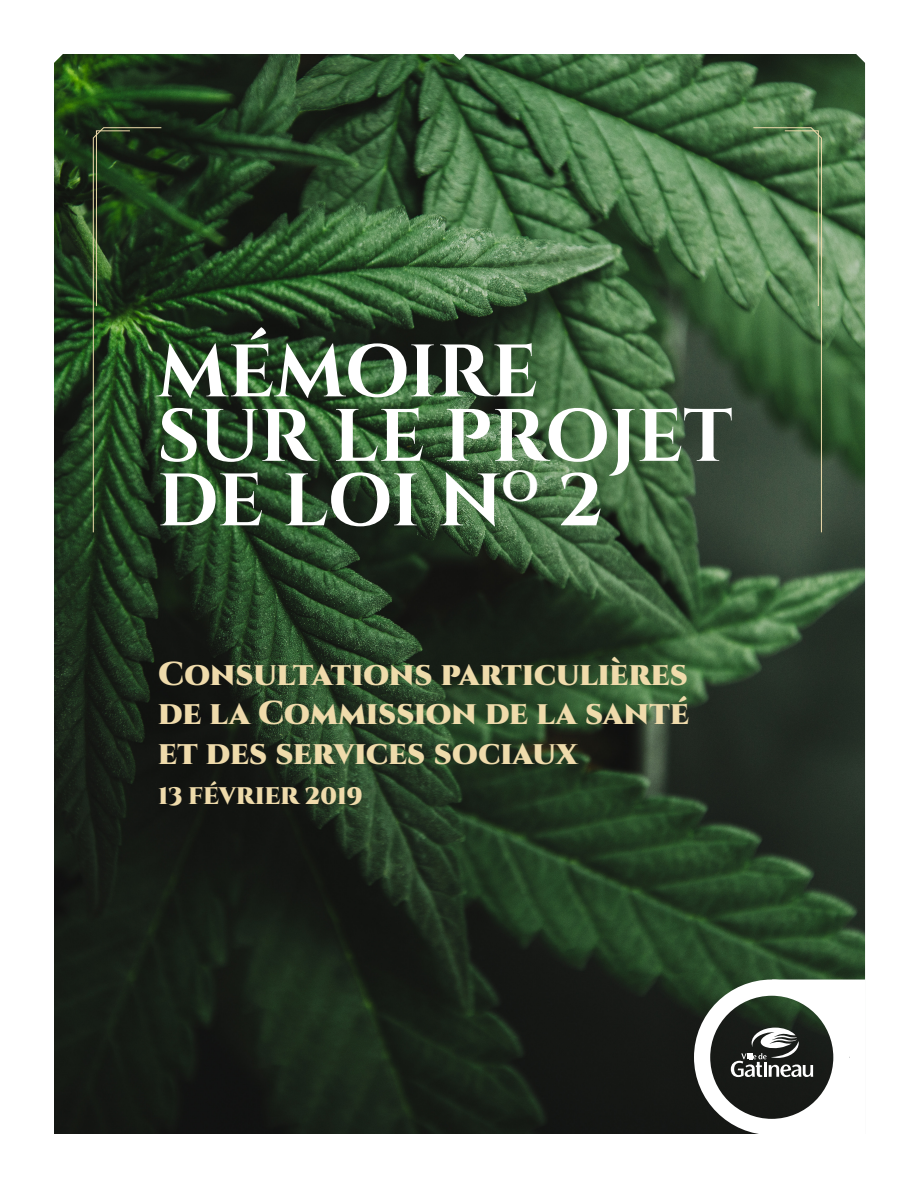
<style>
.page{position:relative;width:918px;height:1188px;background:#fff}
.page>*{position:absolute;margin:0;border:0;box-sizing:border-box;transform-origin:0 0}
.t1{font:700 74.1px/64.5px "Cinzel";letter-spacing:-.01em;color:#fff}
.t2{font:900 33px/39.6px "Cinzel";color:#efdbab;text-align:justify}
.t3{font:900 24px "Cinzel";letter-spacing:-.01em;color:#efdbab}
</style>
<div class="page">
<img style="left:54px;top:54px;width:811px;height:1080px">
<svg style="left:92px;top:127px;width:70px;height:406px;background:#254220"></svg>
<svg style="left:753px;top:127px;width:69px;height:406px;background:#4b6b47"></svg>
<svg style="left:731px;top:980px;width:134px;height:154px"></svg>
<div style="left:694px;top:980px;width:156px;height:155px;border:16px solid #fff;border-radius:50%"></div>
<svg style="left:441px;top:54px;width:37px;height:6px"></svg>
<h1 class="t1" style="left:157px;top:339px;width:577px">MÉMOIRE<br>SUR LE PROJET<br>DE LOI N<sup>O</sup> 2</h1>
<p class="t2" style="left:158px;top:654px;width:532px">Consultations particulières de la Commission de la santé et des services sociaux</p>
<p class="t3" style="left:158px;top:781px;width:206px">13 FÉVRIER 2019</p>
</div>
